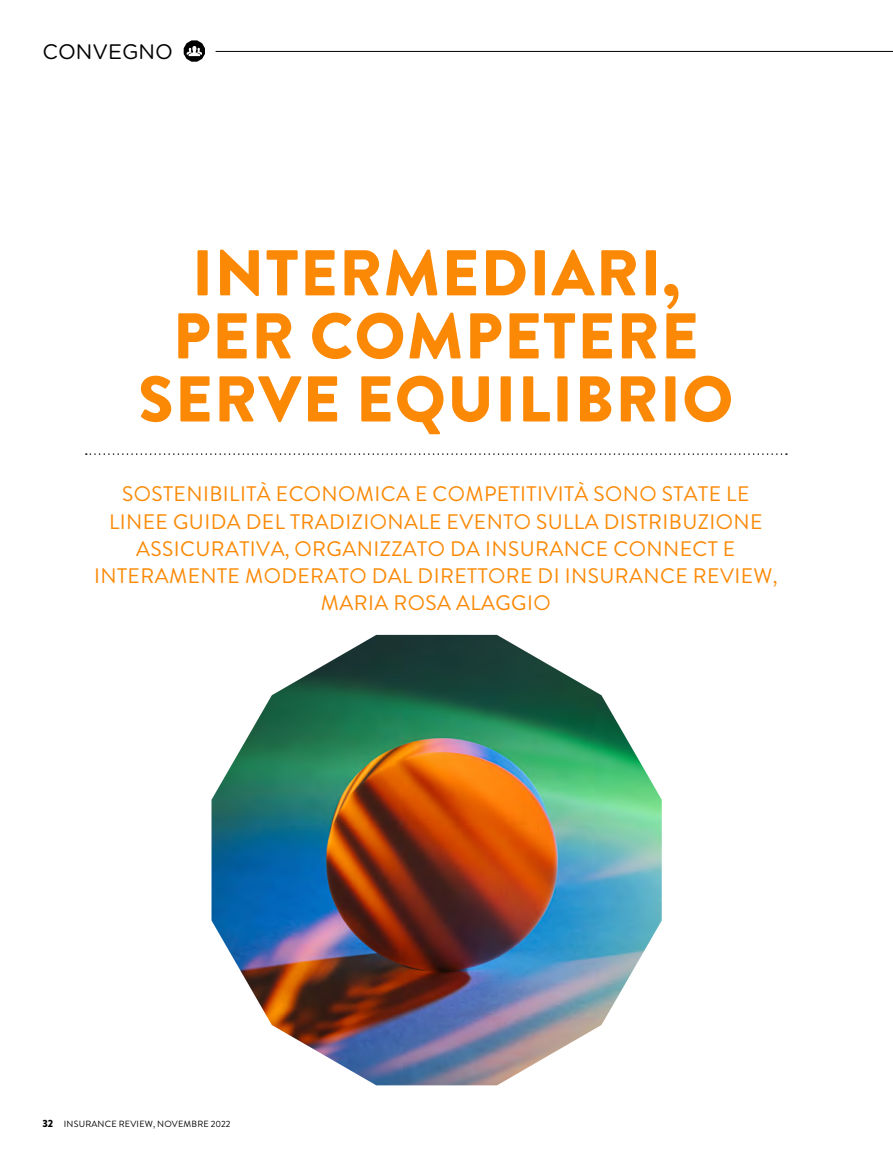
<style>
.page{position:relative;width:893px;height:1170px;background:#fff}
.page>*{position:absolute;margin:0;border:0;box-sizing:border-box;transform-origin:0 0}
.t1{font:900 64.5px/63px "Brandon Grotesque";letter-spacing:.02em;color:#fb8905;text-align:center}
.t2{font:21px/27px "Brandon Grotesque";letter-spacing:.02em;color:#fb8905;text-align:center}
.t3{font:21px "Gotham Rounded";color:#000}
.t4{font:9px "Brandon Grotesque";letter-spacing:.02em;color:#000}
.s1{font-weight:900;font-size:10.5px}
</style>
<div class="page">
<svg style="left:184px;top:40px;width:21px;height:22px"></svg>
<svg style="left:86px;top:453px;width:701px;height:2px"></svg>
<img style="left:211px;top:634px;width:451px;height:451px">
<hr style="left:216px;top:51px;width:677px;height:1px;background:#000">
<p class="t3" style="left:43px;top:37px;width:132px">CONVEGNO</p>
<h1 class="t1" style="left:138px;top:242px;width:596px">INTERMEDIARI,<br>PER COMPETERE<br>SERVE EQUILIBRIO</h1>
<p class="t2" style="left:94px;top:481px;width:685px">SOSTENIBILITÀ ECONOMICA E COMPETITIVITÀ SONO STATE LE LINEE GUIDA DEL TRADIZIONALE EVENTO SULLA DISTRIBUZIONE ASSICURATIVA, ORGANIZZATO DA INSURANCE CONNECT E INTERAMENTE MODERATO DAL DIRETTORE DI INSURANCE REVIEW, MARIA ROSA ALAGGIO</p>
<p class="t4" style="left:43px;top:1117px;width:190px"><span class="s1">32</span> INSURANCE REVIEW, NOVEMBRE 2022</p>
</div>
